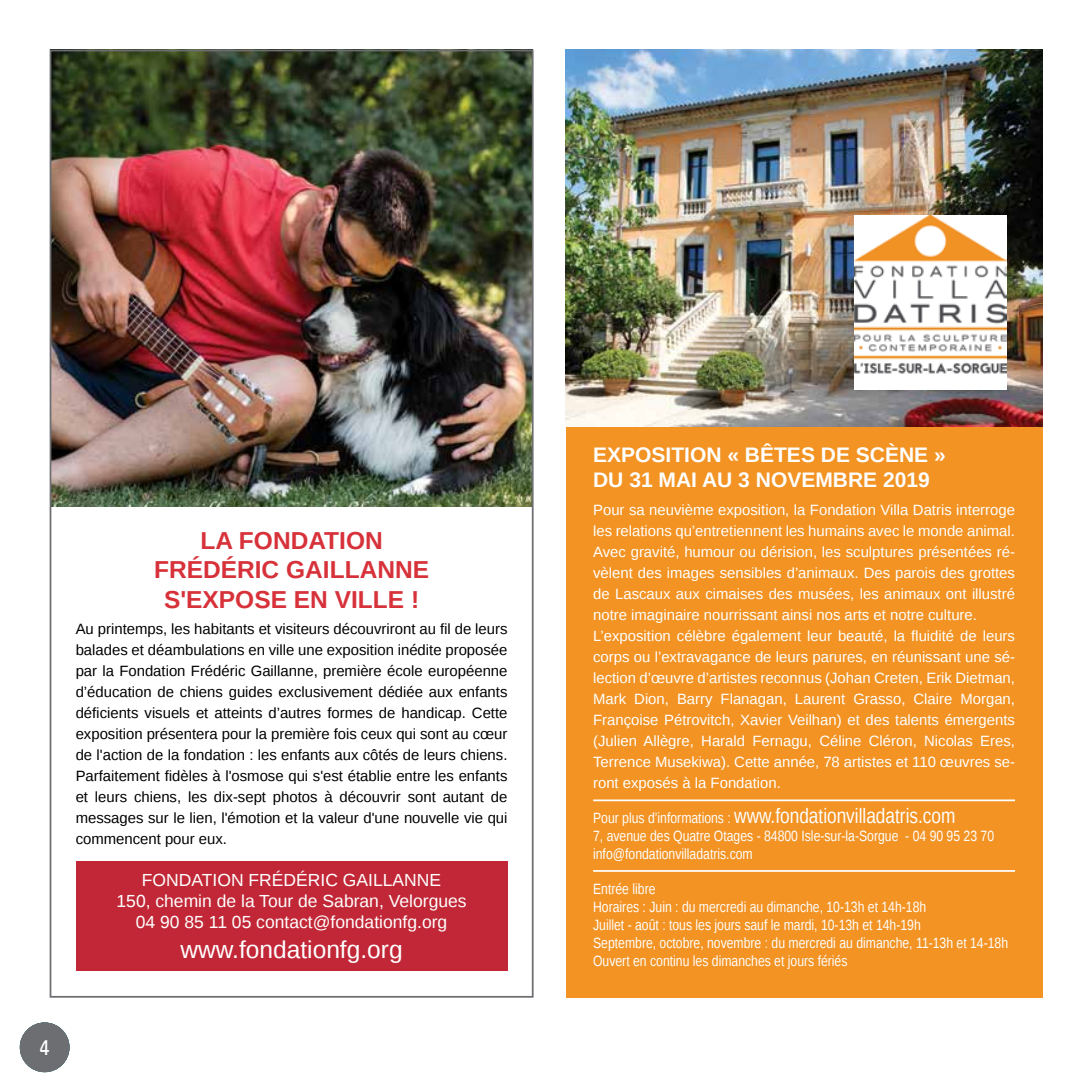
<style>
.page{position:relative;width:1092px;height:1092px;background:#fff}
.page>*{position:absolute;margin:0;border:0;box-sizing:border-box;transform-origin:0 0}
.t1{font:700 24.5px/29.4px "Liberation Sans";color:#d7313a}
.t2{font:24.5px "Liberation Sans";color:#fff}
.t3{font:24.5px "Yanone Kaffeesatz";color:#fff}
.t4{font:21px "Liberation Sans Narrow";color:#fff}
.t5{font:700 21px/25.2px "Liberation Sans";color:#fff}
.t6{font:17.5px "Liberation Sans";color:#fff}
.t7{font:14.88px/21px "Liberation Sans";color:#fff}
.t8{font:14.88px/21px "Liberation Sans";color:#000;text-align:justify}
.t9{font:14.88px/17.8px "Liberation Sans Narrow";color:#fff}
.s1{font-size:14.88px}
</style>
<div class="page">
<img style="left:566px;top:50px;width:476px;height:377px">
<div style="left:566px;top:427px;width:476px;height:570px;background:#f29323"></div>
<img style="left:53px;top:53px;width:477px;height:453px">
<div style="left:76px;top:861px;width:431px;height:109px;background:#c12736"></div>
<img style="left:854px;top:215px;width:152px;height:174px">
<hr style="left:593px;top:799px;width:421px;height:2px;background:#fff">
<hr style="left:593px;top:870px;width:421px;height:1px;background:#fff">
<div style="left:20px;top:1022px;width:49px;height:49px;background:#6d6e71;border-radius:50%"></div>
<h1 class="t1" style="left:154px;top:525px;width:224px;text-indent:170px">TION<br>FRÉDÉRIC GAILLANN</h1>
<h1 class="t1" style="left:200px;top:525px;width:73px">LA FONDA</h1>
<h1 class="t1" style="left:164px;top:554px;width:266px;text-indent:249px">E<br>S'EXPOSE EN VILLE !</h1>
<p class="t8" style="left:76px;top:619px;width:433px">Au printemps, les habitants et visiteurs découvriront au fil de leurs balades et déambulations en ville une exposition inédite proposée par la Fondation Frédéric Gaillanne, première école européenne d’éducation de chiens guides exclusivement dédiée aux enfants déficients visuels et atteints d’autres formes de handicap. Cette exposition présentera pour la première fois ceux qui sont au cœur de l'action de la fondation : les enfants aux côtés de leurs chiens.<br>Parfaitement fidèles à l'osmose qui s'est établie entre les enfants et leurs chiens, les dix-sept photos à découvrir sont autant de messages sur le lien, l'émotion et la valeur d'une nouvelle vie qui commencent pour eux.</p>
<p class="t6" style="left:142px;top:870px;width:35px">Fondati</p>
<p class="t6" style="left:217px;top:870px;width:101px">on Frédéric</p>
<p class="t6" style="left:343px;top:870px;width:26px">Gaillanne</p>
<p class="t6" style="left:116px;top:891px;width:351px">150, chemin de la Tour de Sabran, Velorgues</p>
<p class="t6" style="left:136px;top:912px;width:313px">04 90 85 11 05 contact@fondationfg.org</p>
<h1 class="t2" style="left:180px;top:935px;width:223px">www.fondationfg.org</h1>
<h1 class="t3" style="left:40px;top:1031px;width:12px">4</h1>
<h2 class="t5" style="left:593px;top:441px;width:354px">EXPOSITION « BÊTES DE SCÈNE »<br>DU 31 MAI AU 3 NOVEMBRE 2019</h2>
<p class="t7" style="left:593px;top:500px;width:423px">Pour sa neuvième exposition, la Fondation Villa Datris interroge les relations qu’entretiennent les humains avec le monde animal.<br>Avec gravité, humour ou dérision, les sculptures présentées ré&shy;vèlent des images sensibles d’animaux. Des parois des grottes de Lascaux aux cimaises des musées, les animaux ont illustré notre imaginaire nourrissant ainsi nos arts et notre culture.<br>L’exposition célèbre également leur beauté, la fluidité de leurs corps ou l’extravagance de leurs parures, en réunissant une sé&shy;lection d’œuvre d’artistes reconnus (Johan Creten, Erik Dietman, Mark Dion, Barry Flanagan, Laurent Grasso, Claire Morgan, Françoise Pétrovitch, Xavier Veilhan) et des talents émergents (Julien Allègre, Harald Fernagu, Céline Cléron, Nicolas Eres, Terrence Musekiwa). Cette année, 78 artistes et 110 œuvres se&shy;ront exposés à la Fondation.</p>
<h2 class="t4" style="left:593px;top:804px;width:364px"><span class="s1">Pour plus d’informations :</span> www.fondationvilladatris.com</h2>
<p class="t9" style="left:593px;top:827px;width:402px">7, avenue des Quatre Otages - 84800 Isle-sur-la-Sorgue - 04 90 95 23 70 info@fondationvilladatris.com</p>
<p class="t9" style="left:593px;top:880px;width:416px">Entrée libre<br>Horaires : Juin : du mercredi au dimanche, 10-13h et 14h-18h<br>Juillet - août : tous les jours sauf le mardi, 10-13h et 14h-19h<br>Septembre, octobre, novembre : du mercredi au dimanche, 11-13h et 14-18h Ouvert en continu les dimanches et jours fériés</p>
</div>
